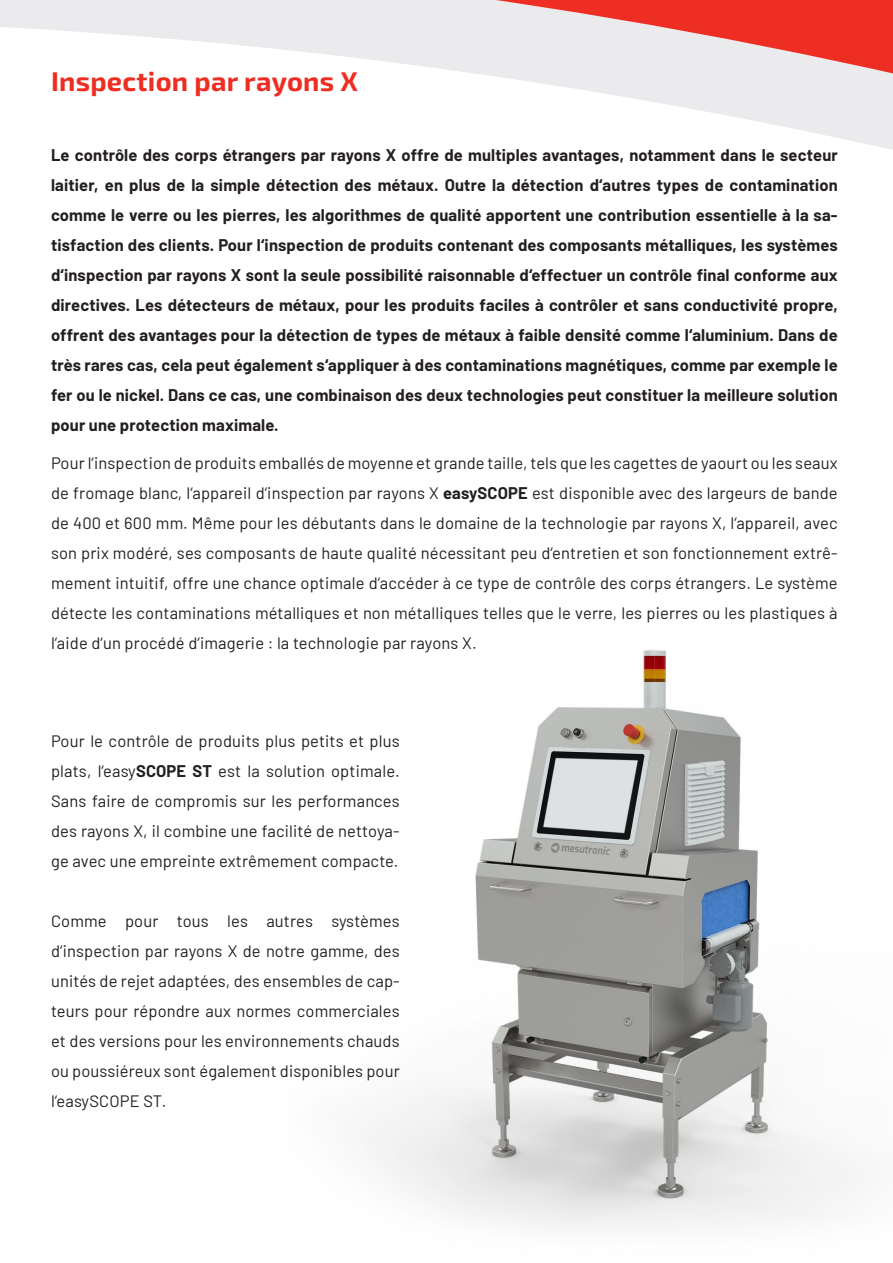
<style>
.page{position:relative;width:893px;height:1263px;background:#fff}
.page>*{position:absolute;margin:0;border:0;box-sizing:border-box;transform-origin:0 0}
.tab{font:700 27.15px "Exo 2";letter-spacing:.01em;color:#ee2e22}
.Produkttext{font:16.5px/30px "Barlow";letter-spacing:.01em;color:#231f20;text-align:justify}
.t1{font:700 16.5px/30px "Barlow";letter-spacing:.01em;color:#231f20;text-align:justify}
.s1{font-weight:700}
</style>
<div class="page">
<svg style="left:522px;top:80px;width:371px;height:70px"></svg>
<img style="left:369px;top:649px;width:488px;height:579px">
<svg style="left:0;top:0;width:893px;height:80px;fill:#ebebed"></svg>
<p class="tab" style="left:51px;top:62px;width:309px">Inspection par rayons X</p>
<p class="t1" style="left:51px;top:139px;width:788px">Le contrôle des corps étrangers par rayons X offre de multiples avantages, notamment dans le secteur laitier, en plus de la simple détection des métaux. Outre la détection d‘autres types de contamination comme le verre ou les pierres, les algorithmes de qualité apportent une contribution essentielle à la sa&shy;tisfaction des clients. Pour l‘inspection de produits contenant des composants métalliques, les systèmes d‘inspection par rayons X sont la seule possibilité raisonnable d‘effectuer un contrôle final conforme aux directives. Les détecteurs de métaux, pour les produits faciles à contrôler et sans conductivité propre, offrent des avantages pour la détection de types de métaux à faible densité comme l‘aluminium. Dans de très rares cas, cela peut également s‘appliquer à des contaminations magnétiques, comme par exemple le fer ou le nickel. Dans ce cas, une combinaison des deux technologies peut constituer la meilleure solution pour une protection maximale.</p>
<p class="Produkttext" style="left:51px;top:447px;width:788px">Pour l‘inspection de produits emballés de moyenne et grande taille, tels que les cagettes de yaourt ou les seaux de fromage blanc, l‘appareil d‘inspection par rayons X <span class="s1">easySCOPE</span> est disponible avec des largeurs de bande de 400 et 600 mm. Même pour les débutants dans le domaine de la technologie par rayons X, l‘appareil, avec son prix modéré, ses composants de haute qualité nécessitant peu d‘entretien et son fonctionnement extrê&shy;mement intuitif, offre une chance optimale d‘accéder à ce type de contrôle des corps étrangers. Le système détecte les contaminations métalliques et non métalliques telles que le verre, les pierres ou les plastiques à l‘aide d‘un procédé d‘imagerie : la technologie par rayons X.</p>
<p class="Produkttext" style="left:51px;top:725px;width:350px">Pour le contrôle de produits plus petits et plus plats, l‘easy<span class="s1">SCOPE ST</span> est la solution optimale.<br>Sans faire de compromis sur les performances des rayons X, il combine une facilité de nettoya&shy;ge avec une empreinte extrêmement compacte.</p>
<p class="Produkttext" style="left:51px;top:905px;width:350px">Comme pour tous les autres systèmes d‘inspection par rayons X de notre gamme, des unités de rejet adaptées, des ensembles de cap&shy;teurs pour répondre aux normes commerciales et des versions pour les environnements chauds ou poussiéreux sont également disponibles pour l‘easySCOPE ST.</p>
</div>
